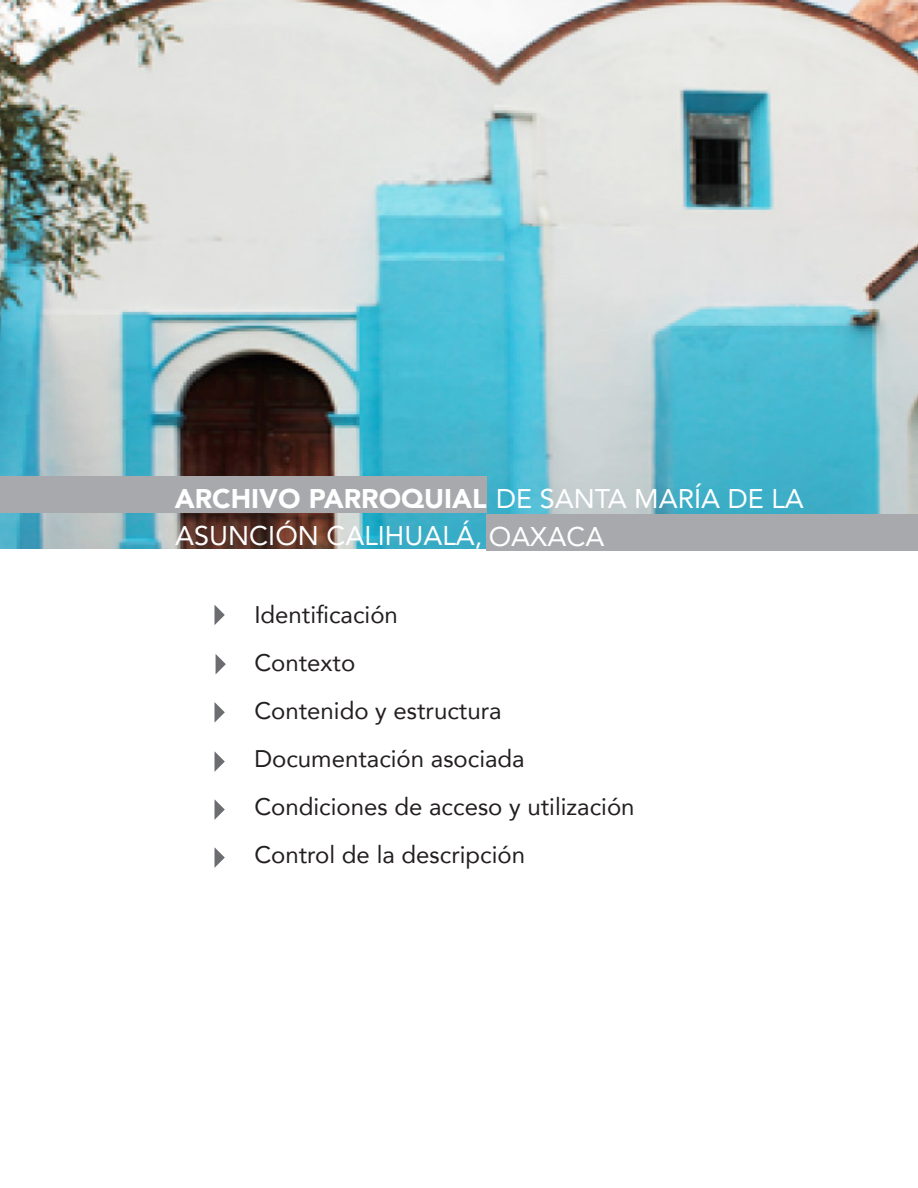
<style>
.page{position:relative;width:918px;height:1188px;background:#fff}
.page>*{position:absolute;margin:0;border:0;box-sizing:border-box;transform-origin:0 0}
.TIPO_DE_ARCHIVO{font:900 27px "Avenir";color:#fff}
.TITULO_NOMBRE_DEL_AR{font:27px "Avenir";color:#fff}
.MENÚ{font:24px "Avenir";color:#231f20}
.s1{font-weight:400}
</style>
<div class="page">
<img style="left:0;top:0;width:918px;height:549px">
<svg style="left:215px;top:605px;width:10px;height:20px"></svg>
<svg style="left:216px;top:654px;width:10px;height:20px"></svg>
<svg style="left:215px;top:702px;width:10px;height:20px"></svg>
<svg style="left:215px;top:752px;width:10px;height:19px"></svg>
<svg style="left:215px;top:800px;width:10px;height:19px"></svg>
<svg style="left:215px;top:848px;width:10px;height:19px"></svg>
<div style="left:487px;top:515px;width:431px;height:36px;background:#a8a9ad"></div>
<div style="left:0;top:476px;width:487px;height:36px;background:#a8a9ad"></div>
<p class="TIPO_DE_ARCHIVO" style="left:175px;top:476px;width:631px">ARCHIVO PARROQUIAL <span class="s1">DE SANTA MARÍA DE LA</span></p>
<p class="TITULO_NOMBRE_DEL_AR" style="left:175px;top:514px;width:431px">ASUNCIÓN CALIHUALÁ, OAXACA</p>
<p class="MENÚ" style="left:254px;top:596px;width:145px">Identificación</p>
<p class="MENÚ" style="left:254px;top:644px;width:102px">Contexto</p>
<p class="MENÚ" style="left:254px;top:692px;width:249px">Contenido y estructura</p>
<p class="MENÚ" style="left:254px;top:740px;width:272px">Documentación asociada</p>
<p class="MENÚ" style="left:254px;top:788px;width:382px">Condiciones de acceso y utilización</p>
<p class="MENÚ" style="left:254px;top:836px;width:272px">Control de la descripción</p>
</div>
